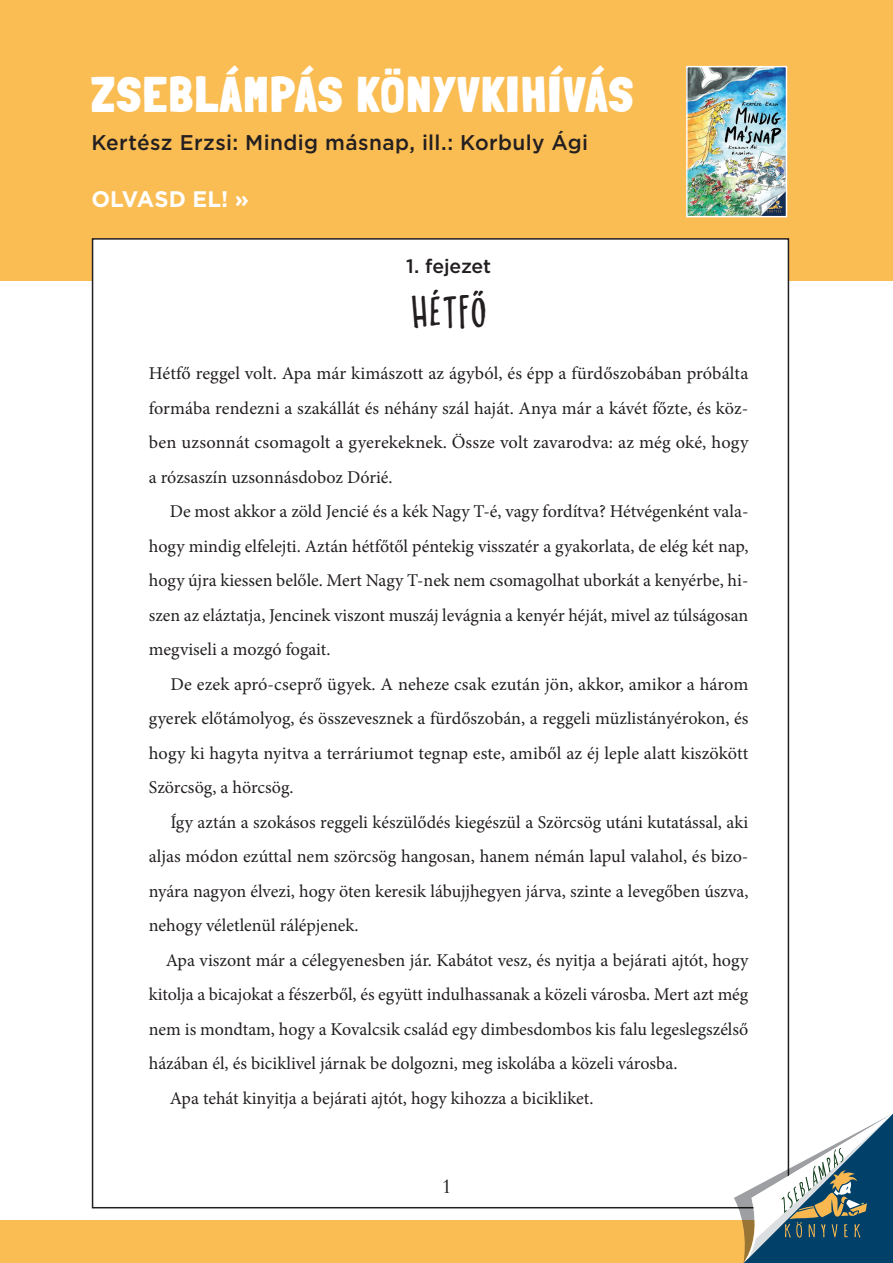
<style>
.page{position:relative;width:893px;height:1263px;background:#fff}
.page>*{position:absolute;margin:0;border:0;box-sizing:border-box;transform-origin:0 0}
.t1{font:900 48.9px "Londrina Solid";letter-spacing:.05em;color:#fff}
.t2{font:45px "Delivery Note";letter-spacing:.045em;color:#231f20}
.t3{font:700 22.5px "Gotham";letter-spacing:.005em;color:#fff}
.t4{font:500 21.3px "Gotham";letter-spacing:.02em;color:#231f20}
.t5{font:500 19.5px "Gotham";letter-spacing:-.005em;color:#231f20}
.t6{font:19.5px "Aldine 401 BT H";color:#231f20}
.t7{font:18px/34.5px "Minion Pro";color:#231f20;text-align:justify}
</style>
<div class="page">
<div style="left:0;top:0;width:893px;height:281px;background:#fabd54"></div>
<div style="left:0;top:1220px;width:893px;height:43px;background:#fabd54"></div>
<div style="left:92px;top:238px;width:697px;height:970px;background:#fff;border:2px solid #231f20"></div>
<img style="left:688px;top:68px;width:97px;height:147px">
<div style="left:686px;top:66px;width:101px;height:151px;border:1px solid #fff"></div>
<svg style="left:734px;top:1113px;width:159px;height:150px"></svg>
<h1 class="t1" style="left:91px;top:66px;width:543px">ZSEBLÁMPÁS KÖNYVKIHÍVÁS</h1>
<p class="t4" style="left:91px;top:128px;width:498px">Kertész Erzsi: Mindig másnap, ill.: Korbuly Ági</p>
<p class="t3" style="left:91px;top:184px;width:159px">OLVASD EL! »</p>
<p class="t5" style="left:406px;top:253px;width:87px">1. fejezet</p>
<h2 class="t2" style="left:411px;top:286px;width:77px">HÉTFŐ</h2>
<p class="t7" style="left:149px;top:356px;width:601px">Hétfő reggel volt. Apa már kimászott az ágyból, és épp a fürdőszobában próbálta formába rendezni a szakállát és néhány szál haját. Anya már a kávét főzte, és köz&shy;ben uzsonnát csomagolt a gyerekeknek. Össze volt zavarodva: az még oké, hogy a rózsaszín uzsonnásdoboz Dórié.</p>
<p class="t7" style="left:149px;top:494px;width:601px;text-indent:21px">De most akkor a zöld Jencié és a kék Nagy T-é, vagy fordítva? Hétvégenként vala&shy;hogy mindig elfelejti. Aztán hétfőtől péntekig visszatér a gyakorlata, de elég két nap, hogy újra kiessen belőle. Mert Nagy T-nek nem csomagolhat uborkát a kenyérbe, hi&shy;szen az eláztatja, Jencinek viszont muszáj levágnia a kenyér héját, mivel az túlságosan megviseli a mozgó fogait.</p>
<p class="t7" style="left:149px;top:667px;width:601px;text-indent:22px">De ezek apró-cseprő ügyek. A neheze csak ezután jön, akkor, amikor a három gyerek előtámolyog, és összevesznek a fürdőszobán, a reggeli müzlistányérokon, és hogy ki hagyta nyitva a terráriumot tegnap este, amiből az éj leple alatt kiszökött Szörcsög, a hörcsög.</p>
<p class="t7" style="left:149px;top:805px;width:601px;text-indent:22px">Így aztán a szokásos reggeli készülődés kiegészül a Szörcsög utáni kutatással, aki aljas módon ezúttal nem szörcsög hangosan, hanem némán lapul valahol, és bizo&shy;nyára nagyon élvezi, hogy öten keresik lábujjhegyen járva, szinte a levegőben úszva, nehogy véletlenül rálépjenek.</p>
<p class="t7" style="left:166px;top:943px;width:584px">Apa viszont már a célegyenesben jár. Kabátot vesz, és nyitja a bejárati ajtót, hogy</p>
<p class="t7" style="left:149px;top:977px;width:601px">kitolja a bicajokat a fészerből, és együtt indulhassanak a közeli városba. Mert azt még</p>
<p class="t7" style="left:149px;top:1012px;width:601px">nem is mondtam, hogy a Kovalcsik család egy dimbesdombos kis falu legeslegszélső</p>
<p class="t7" style="left:149px;top:1046px;width:530px">házában él, és biciklivel járnak be dolgozni, meg iskolába a közeli városba.</p>
<p class="t7" style="left:170px;top:1081px;width:425px">Apa tehát kinyitja a bejárati ajtót, hogy kihozza a bicikliket.</p>
<p class="t6" style="left:442px;top:1174px;width:11px">1</p>
</div>
